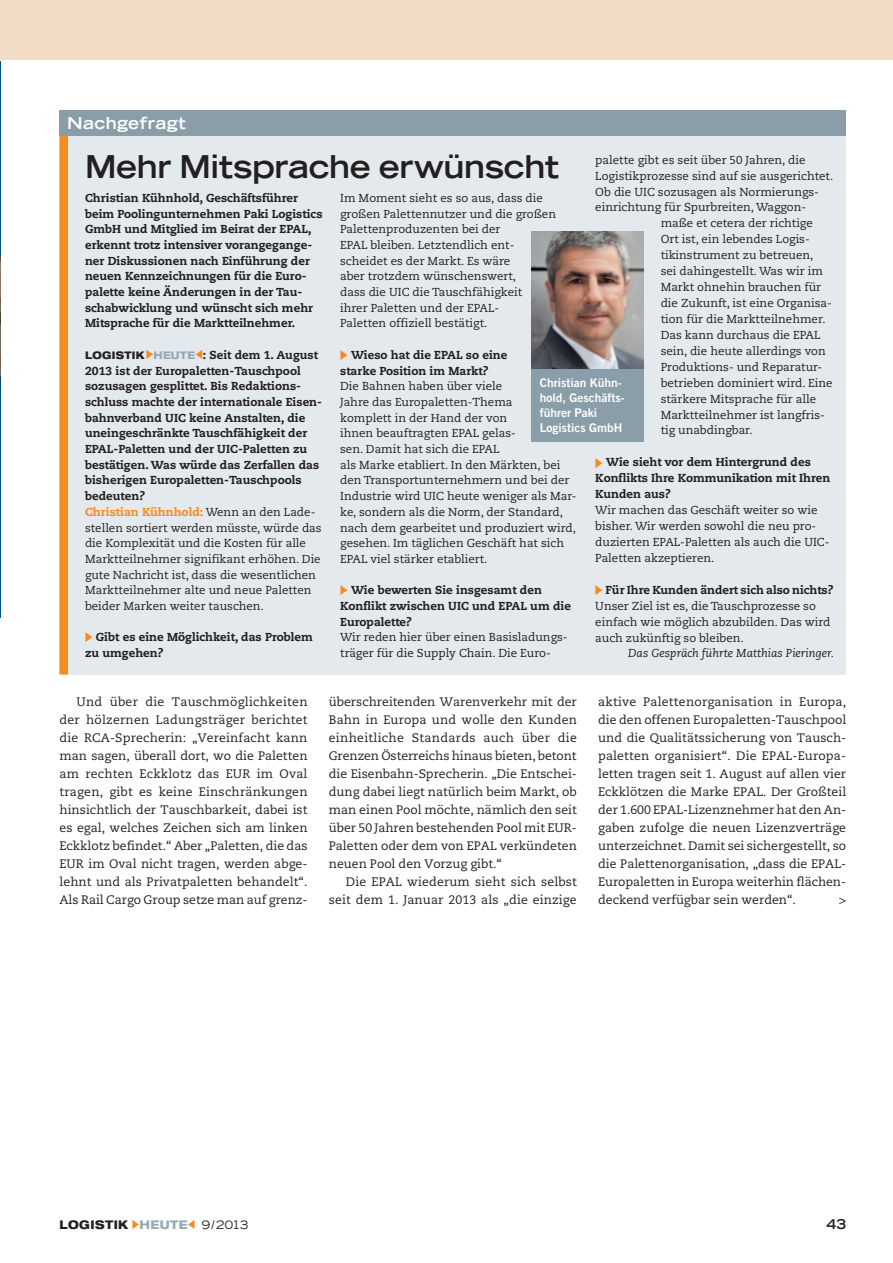
<style>
.page{position:relative;width:893px;height:1263px;background:#fff}
.page>*{position:absolute;margin:0;border:0;box-sizing:border-box;transform-origin:0 0}
.t1{font:700 expanded 31.5px "Trade Gothic LT Std";letter-spacing:-.01em;color:#231f20}
.t2{font:700 expanded 16.5px "Trade Gothic LT Std";letter-spacing:.02em;color:#fff}
.t3{font:700 expanded 13.5px "Trade Gothic LT Std";color:#231f20}
.t4{font:12.3px/18px "Caecilia LT Std";color:#231f20;text-align:justify}
.t5{font:12px/15px "Trade Gothic LT Std Bd 2";color:#fff}
.t6{font:800 expanded 12px "Helvetica Neue LT Std";letter-spacing:.035em;color:#231f20;scale:.9 1}
.t7{font:11.55px/15.8px "Caecilia LT Std";color:#231f20}
.t8{font:800 11.55px/15.8px "Caecilia LT Std";color:#231f20}
.t9{font:italic 11.55px "Caecilia LT Std";color:#231f20}
.s1{font-family:"Helvetica Neue LT Std";font-stretch:expanded;font-size:10.5px}
.s2{color:#f68b1f}
.s3{font-family:"Helvetica Neue LT Std";font-stretch:expanded;font-size:10.5px;color:#95a9b4}
.s4{font-weight:400}
.s5{font-weight:800}
.s6{color:#95a9b4}
.s7{font-family:"Trade Gothic LT Std";font-weight:400;font-size:11.55px}
</style>
<div class="page">
<div style="left:0;top:0;width:893px;height:60px;background:#f2dcc5"></div>
<hr style="left:0;top:62px;width:1px;height:556px;background:#01548b">
<div style="left:60px;top:110px;width:786px;height:564px;background:#e4e9ed"></div>
<div style="left:60px;top:110px;width:8px;height:564px;background:#f68b1f"></div>
<div style="left:60px;top:110px;width:786px;height:26px;background:#8a9eaa"></div>
<img style="left:531px;top:231px;width:113px;height:138px">
<div style="left:531px;top:369px;width:113px;height:73px;background:#8a9eaa"></div>
<img style="left:0;top:248px;width:1px;height:137px">
<h2 class="t2" style="left:67px;top:112px;width:120px">Nachgefragt</h2>
<h1 class="t1" style="left:85px;top:146px;width:475px">Mehr Mitsprache erwünscht</h1>
<p class="t8" style="left:85px;top:190px;width:239px">Christian Kühnhold, Geschäftsführer beim Poolingunternehmen Paki Logistics GmbH und Mitglied im Beirat der EPAL, erkennt trotz intensiver vorangegange&shy;ner Diskussionen nach Einführung der neuen Kennzeichnungen für die Euro&shy;palette keine Änderungen in der Tau&shy;schabwicklung und wünscht sich mehr Mitsprache für die Marktteilnehmer.</p>
<p class="t8" style="left:85px;top:347px;width:239px"><span class="s1">LOGISTIK</span> <span class="s2">▶</span><span class="s3">HEUTE</span><span class="s2">◀</span>: Seit dem 1. August 2013 ist der Europaletten-Tauschpool sozusagen gesplittet. Bis Redaktions&shy;schluss machte der internationale Eisen&shy;bahnverband UIC keine Anstalten, die uneingeschränkte Tauschfähigkeit der EPAL-Paletten und der UIC-Paletten zu bestätigen. Was würde das Zerfallen das bisherigen Europaletten-Tauschpools bedeuten?<br><span class="s2">Christian Kühnhold:</span> <span class="s4">Wenn an den Lade&shy;stellen sortiert werden müsste, würde das die Komplexität und die Kosten für alle Marktteilnehmer signifikant erhöhen. Die gute Nachricht ist, dass die wesentlichen Marktteilnehmer alte und neue Paletten beider Marken weiter tauschen.</span></p>
<p class="t8" style="left:85px;top:629px;width:229px"><span class="s2">▶</span> Gibt es eine Möglichkeit, das Problem zu umgehen?</p>
<p class="t7" style="left:595px;top:152px;width:212px">palette gibt es seit über 50 Jahren, die</p>
<p class="t7" style="left:595px;top:168px;width:239px">Logistikprozesse sind auf sie ausgerichtet.</p>
<p class="t7" style="left:595px;top:184px;width:225px">Ob die UIC sozusagen als Normierungs-</p>
<p class="t7" style="left:595px;top:200px;width:212px">einrichtung für Spurbreiten, Waggon-</p>
<p class="t7" style="left:661px;top:216px;width:154px">maße et cetera der richtige</p>
<p class="t7" style="left:661px;top:232px;width:151px">Ort ist, ein lebendes Logis-</p>
<p class="t7" style="left:661px;top:248px;width:154px">tikinstrument zu betreuen,</p>
<p class="t7" style="left:661px;top:264px;width:164px">sei dahingestellt. Was wir im</p>
<p class="t7" style="left:661px;top:279px;width:162px">Markt ohnehin brauchen für</p>
<p class="t7" style="left:661px;top:295px;width:173px">die Zukunft, ist eine Organisa-</p>
<p class="t7" style="left:661px;top:311px;width:166px">tion für die Marktteilnehmer.</p>
<p class="t7" style="left:661px;top:327px;width:161px">Das kann durchaus die EPAL</p>
<p class="t7" style="left:661px;top:343px;width:167px">sein, die heute allerdings von</p>
<p class="t7" style="left:661px;top:359px;width:163px">Produktions- und Reparatur-</p>
<p class="t7" style="left:661px;top:375px;width:174px">betrieben dominiert wird. Eine</p>
<p class="t7" style="left:661px;top:391px;width:157px">stärkere Mitsprache für alle</p>
<p class="t7" style="left:661px;top:407px;width:166px">Marktteilnehmer ist langfris-</p>
<p class="t7" style="left:661px;top:423px;width:94px">tig unabdingbar.</p>
<p class="t8" style="left:595px;top:454px;width:237px"><span class="s2">▶</span> Wie sieht vor dem Hintergrund des<br>Konflikts Ihre Kommunikation mit Ihren<br>Kunden aus?</p>
<p class="t7" style="left:595px;top:502px;width:236px">Wir machen das Geschäft weiter so wie bisher. Wir werden sowohl die neu pro&shy;duzierten EPAL-Paletten als auch die UIC-Paletten akzeptieren.</p>
<p class="t7" style="left:595px;top:582px;width:239px"><span class="s2">▶</span> <span class="s5">Für Ihre Kunden ändert sich also nichts?<br></span>Unser Ziel ist es, die Tauschprozesse so einfach wie möglich abzubilden. Das wird auch zukünftig so bleiben.</p>
<p class="t9" style="left:628px;top:647px;width:207px">Das Gespräch führte Matthias Pieringer.</p>
<p class="t7" style="left:340px;top:190px;width:217px">Im Moment sieht es so aus, dass die großen Palettennutzer und die großen<br>Palettenproduzenten bei der<br>EPAL bleiben. Letztendlich ent&shy;scheidet es der Markt. Es wäre<br>aber trotzdem wünschenswert,<br>dass die UIC die Tauschfähigkeit<br>ihrer Paletten und der EPAL-<br>Paletten offiziell bestätigt.</p>
<p class="t8" style="left:340px;top:347px;width:169px"><span class="s2">▶</span> Wieso hat die EPAL so eine starke Position im Markt?</p>
<p class="t7" style="left:340px;top:379px;width:238px">Die Bahnen haben über viele<br>Jahre das Europaletten-Thema<br>komplett in der Hand der von<br>ihnen beauftragten EPAL gelas-<br>sen. Damit hat sich die EPAL<br>als Marke etabliert. In den Märkten, bei den Transportunternehmern und bei der Industrie wird UIC heute weniger als Mar&shy;ke, sondern als die Norm, der Standard, nach dem gearbeitet und produziert wird, gesehen. Im täglichen Geschäft hat sich EPAL viel stärker etabliert.</p>
<p class="t8" style="left:340px;top:582px;width:232px"><span class="s2">▶</span> Wie bewerten Sie insgesamt den<br>Konflikt zwischen UIC und EPAL um die<br>Europalette?</p>
<p class="t7" style="left:340px;top:630px;width:229px">Wir reden hier über einen Basisladungs&shy;träger für die Supply Chain. Die Euro-</p>
<p class="t5" style="left:540px;top:375px;width:86px">Christian Kühn&shy;hold, Geschäfts&shy;führer Paki<br>Logistics GmbH</p>
<p class="t4" style="left:60px;top:693px;width:250px;text-indent:17px">Und über die Tauschmöglichkeiten der hölzernen Ladungsträger berichtet die RCA-Sprecherin: „Vereinfacht kann man sagen, überall dort, wo die Paletten am rechten Eckklotz das EUR im Oval tragen, gibt es keine Einschränkungen hinsichtlich der Tauschbarkeit, dabei ist es egal, welches Zeichen sich am linken Eckklotz befindet.“ Aber „Paletten, die das EUR im Oval nicht tragen, werden abge&shy;lehnt und als Privatpaletten behandelt“.<br>Als Rail Cargo Group setze man auf grenz-</p>
<p class="t4" style="left:329px;top:693px;width:250px">überschreitenden Warenverkehr mit der Bahn in Europa und wolle den Kunden einheitliche Standards auch über die Grenzen Österreichs hinaus bieten, betont die Eisenbahn-Sprecherin. „Die Entschei&shy;dung dabei liegt natürlich beim Markt, ob man einen Pool möchte, nämlich den seit über 50 Jahren bestehenden Pool mit EUR-Paletten oder dem von EPAL verkündeten neuen Pool den Vorzug gibt.“</p>
<p class="t4" style="left:329px;top:873px;width:250px;text-align:right">Die EPAL wiederum sieht sich selbst seit dem 1. Januar 2013 als „die einzige</p>
<p class="t4" style="left:598px;top:692px;width:250px">aktive Palettenorganisation in Europa, die den offenen Europaletten-Tauschpool und die Qualitätssicherung von Tausch&shy;paletten organisiert“. Die EPAL-Europa&shy;letten tragen seit 1. August auf allen vier Eckklötzen die Marke EPAL. Der Großteil der 1.600 EPAL-Lizenznehmer hat den An&shy;gaben zufolge die neuen Lizenzverträge unterzeichnet. Damit sei sichergestellt, so die Palettenorganisation, „dass die EPAL-Europaletten in Europa weiterhin flächen&shy;deckend verfügbar sein werden“.</p>
<p class="t4" style="left:839px;top:891px;width:9px">&gt;</p>
<p class="t6" style="left:60px;top:1217px;width:211px">LOGISTIK <span class="s2">▶</span><span class="s6">HEUTE</span><span class="s2">◀</span> <span class="s7">9/2013</span></p>
<p class="t3" style="left:826px;top:1215px;width:21px">43</p>
</div>
